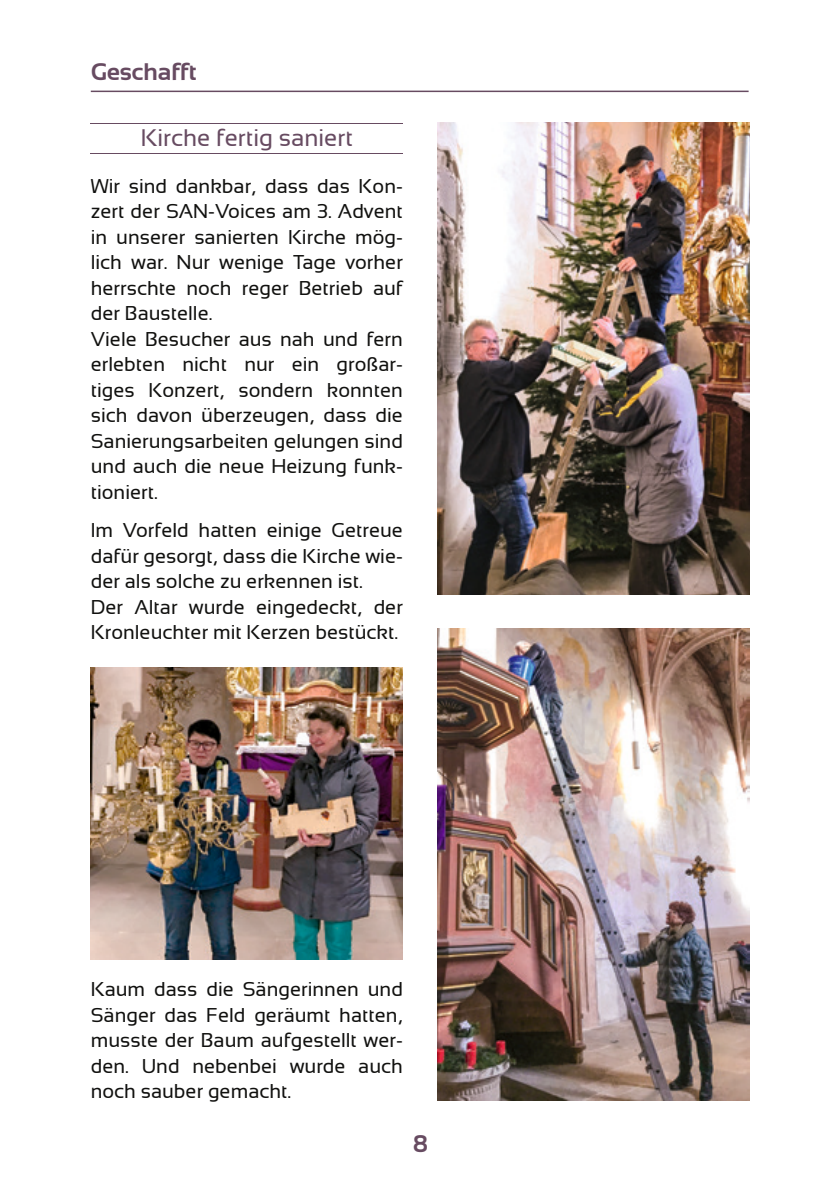
<style>
.page{position:relative;width:840px;height:1191px;background:#fff}
.page>*{position:absolute;margin:0;border:0;box-sizing:border-box;transform-origin:0 0}
.Grundtext_fett{font:24px "Sansation";color:#674b61}
.Grundtext_fett-2{font:700 24px "Sansation";color:#674b61}
.Grundtext_fett-3{font:20px/25.6px "Sansation";color:#11110f;text-align:justify}
</style>
<div class="page">
<img style="left:90px;top:667px;width:313px;height:292px">
<img style="left:437px;top:628px;width:311px;height:472px">
<img style="left:437px;top:123px;width:311px;height:471px">
<hr style="left:91px;top:123px;width:312px;height:1px;background:#674b61">
<hr style="left:91px;top:153px;width:312px;height:1px;background:#674b61">
<hr style="left:91px;top:91px;width:657px;height:1px;background:#674b61">
<p class="Grundtext_fett-2" style="left:91px;top:59px;width:107px">Geschafft</p>
<p class="Grundtext_fett" style="left:141px;top:124px;width:214px">Kirche fertig saniert</p>
<p class="Grundtext_fett-3" style="left:91px;top:173px;width:313px">Wir sind dankbar, dass das Kon&shy;zert der SAN-Voices am 3. Advent in unserer sanierten Kirche mög&shy;lich war. Nur wenige Tage vorher herrschte noch reger Betrieb auf der Baustelle.</p>
<p class="Grundtext_fett-3" style="left:91px;top:326px;width:313px">Viele Besucher aus nah und fern erlebten nicht nur ein großar&shy;tiges Konzert, sondern konnten sich davon überzeugen, dass die Sanierungsarbeiten gelungen sind und auch die neue Heizung funk&shy;tioniert.</p>
<p class="Grundtext_fett-3" style="left:91px;top:517px;width:313px">Im Vorfeld hatten einige Getreue dafür gesorgt, dass die Kirche wie&shy;der als solche zu erkennen ist.</p>
<p class="Grundtext_fett-3" style="left:91px;top:594px;width:313px">Der Altar wurde eingedeckt, der<br>Kronleuchter mit Kerzen bestückt.</p>
<p class="Grundtext_fett-3" style="left:91px;top:976px;width:313px">Kaum dass die Sängerinnen und Sänger das Feld geräumt hatten, musste der Baum aufgestellt wer&shy;den. Und nebenbei wurde auch noch sauber gemacht.</p>
<p class="Grundtext_fett-2" style="left:412px;top:1130px;width:16px">8</p>
</div>
